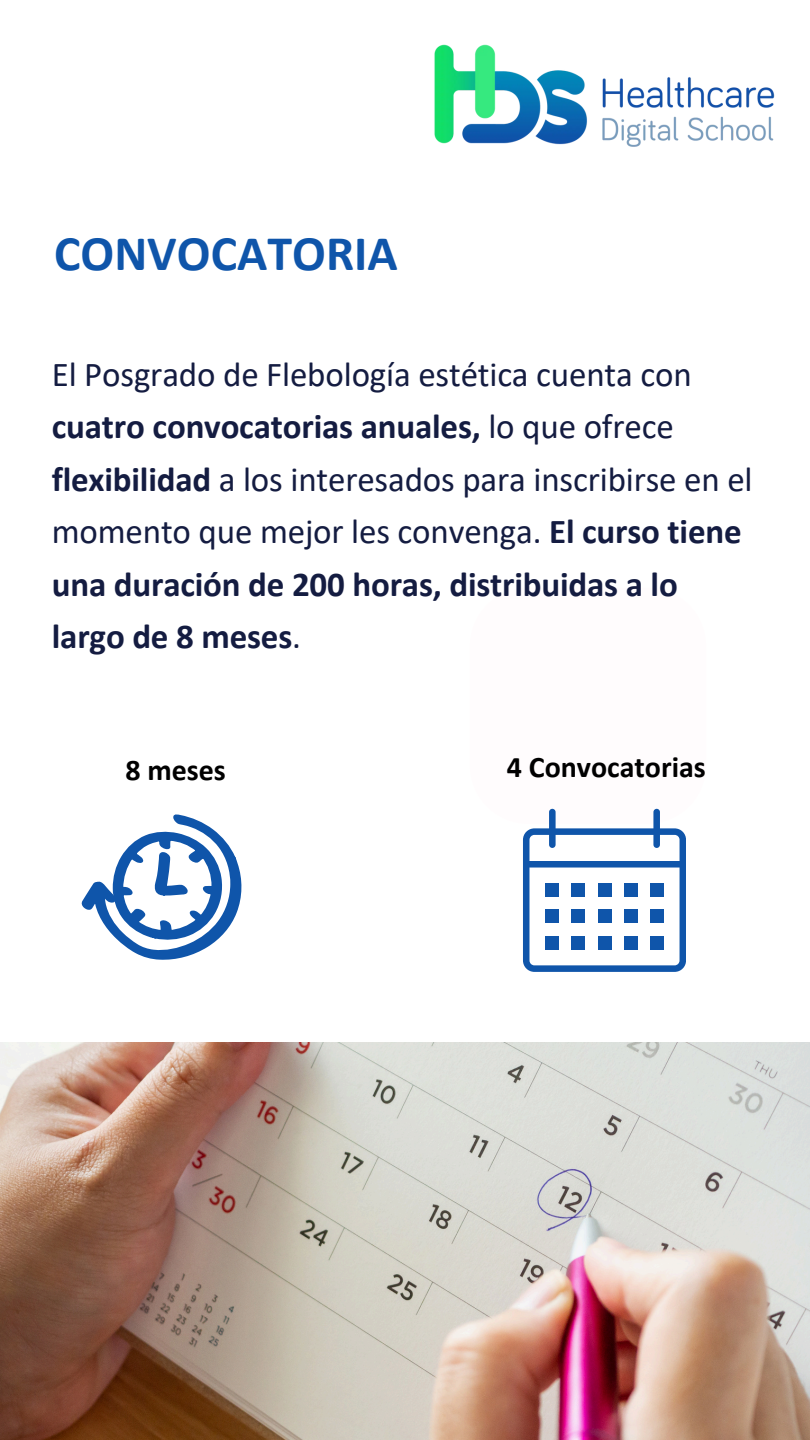
<style>
.page{position:relative;width:810px;height:1440px;background:#fff}
.page>*{position:absolute;margin:0;border:0;box-sizing:border-box;transform-origin:0 0}
.t1{font:700 50px "Calibri";color:#0f55aa}
.t2{font:35px/52.5px "Calibri";letter-spacing:-.005em;color:#141c41}
.t3{font:700 30px "Calibri";color:#000}
.s1{font-weight:700}
</style>
<div class="page">
<img style="left:434px;top:44px;width:341px;height:103px">
<img style="left:0;top:1043px;width:810px;height:397px">
<svg style="left:81px;top:814px;width:161px;height:146px"></svg>
<svg style="left:523px;top:809px;width:163px;height:163px"></svg>
<div style="left:546px;top:884px;width:13px;height:13px;background:#0f55aa"></div>
<div style="left:572px;top:884px;width:13px;height:13px;background:#0f55aa"></div>
<div style="left:598px;top:884px;width:13px;height:13px;background:#0f55aa"></div>
<div style="left:624px;top:884px;width:13px;height:13px;background:#0f55aa"></div>
<div style="left:650px;top:884px;width:13px;height:13px;background:#0f55aa"></div>
<div style="left:546px;top:910px;width:13px;height:13px;background:#0f55aa"></div>
<div style="left:572px;top:910px;width:13px;height:13px;background:#0f55aa"></div>
<div style="left:598px;top:910px;width:13px;height:13px;background:#0f55aa"></div>
<div style="left:624px;top:910px;width:13px;height:13px;background:#0f55aa"></div>
<div style="left:650px;top:910px;width:13px;height:13px;background:#0f55aa"></div>
<div style="left:546px;top:936px;width:13px;height:13px;background:#0f55aa"></div>
<div style="left:572px;top:936px;width:13px;height:13px;background:#0f55aa"></div>
<div style="left:598px;top:936px;width:13px;height:13px;background:#0f55aa"></div>
<div style="left:624px;top:936px;width:13px;height:13px;background:#0f55aa"></div>
<div style="left:650px;top:936px;width:13px;height:13px;background:#0f55aa"></div>
<h1 class="t1" style="left:54px;top:232px;width:345px">CONVOCATORIA</h1>
<p class="t2" style="left:52px;top:351px;width:702px">El Posgrado de Flebología estética cuenta con <span class="s1">cuatro convocatorias anuales,</span> lo que ofrece <span class="s1">flexibilidad</span> a los interesados para inscribirse en el momento que mejor les convenga. <span class="s1">El curso tiene una duración de 200 horas, distribuidas a lo largo de 8 meses</span>.</p>
<h2 class="t3" style="left:125px;top:757px;width:102px">8 meses</h2>
<p class="t3" style="left:507px;top:755px;width:200px">4 Convocatorias</p>
</div>
